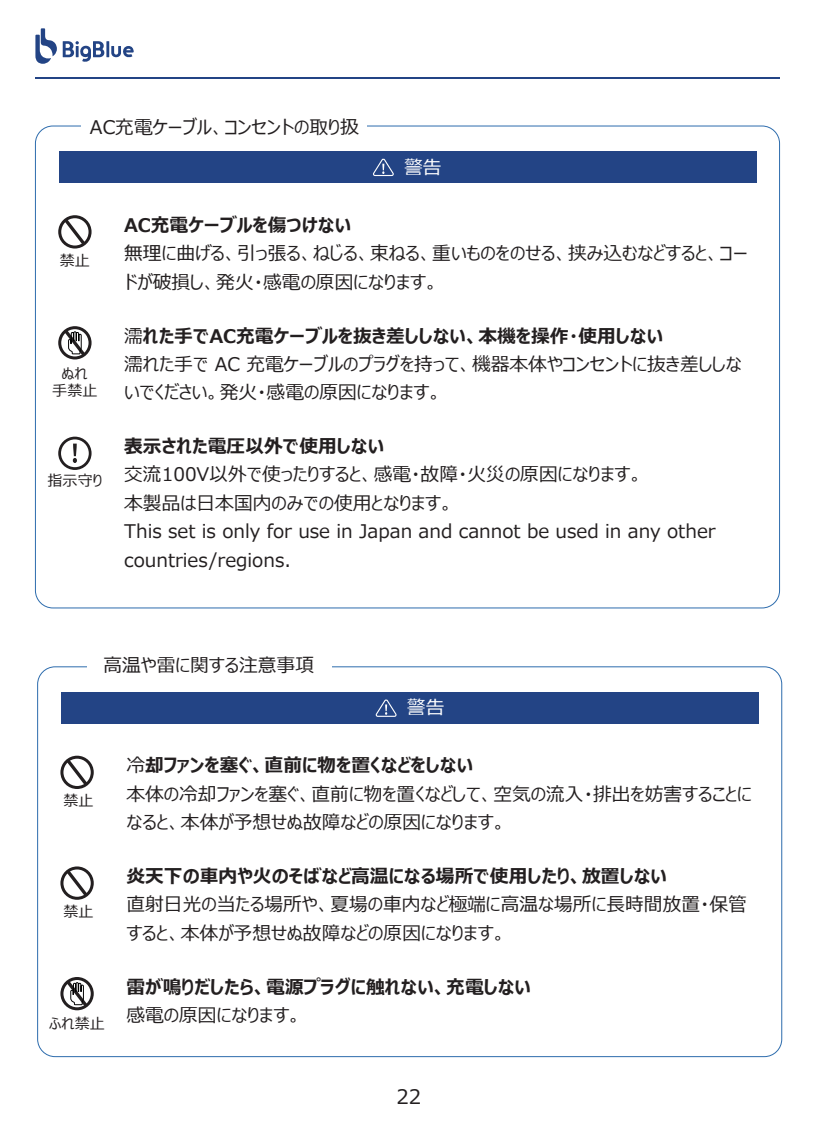
<style>
.page{position:relative;width:815px;height:1134px;background:#fff}
.page>*{position:absolute;margin:0;border:0;box-sizing:border-box;transform-origin:0 0}
.t1{font:20px "Meiryo UI";color:#231f20}
.t2{font:18.75px/28.2px "Meiryo UI";color:#231f20}
.t3{font:700 18.75px "Meiryo UI";color:#231f20}
.t4{font:18.75px "Meiryo UI";color:#fff}
.t5{font:15px/17.8px "Meiryo UI";letter-spacing:.005em;color:#231f20;text-align:center}
.s1{font-weight:700}
</style>
<div class="page">
<svg style="left:58px;top:215px;width:34px;height:34px"></svg>
<svg style="left:58px;top:326px;width:34px;height:33px"></svg>
<div style="left:59px;top:152px;width:697px;height:31px;background:#234485"></div>
<svg style="left:58px;top:437px;width:34px;height:33px"></svg>
<svg style="left:373px;top:158px;width:21px;height:19px"></svg>
<svg style="left:60px;top:866px;width:34px;height:34px"></svg>
<svg style="left:60px;top:756px;width:34px;height:33px"></svg>
<svg style="left:60px;top:977px;width:34px;height:33px"></svg>
<div style="left:61px;top:692px;width:697px;height:32px;background:#234485"></div>
<svg style="left:375px;top:699px;width:22px;height:18px"></svg>
<svg style="left:35px;top:28px;width:22px;height:36px"></svg>
<svg style="left:63px;top:41px;width:71px;height:21px"></svg>
<hr style="left:106px;top:41px;width:3px;height:16px;background:#234485">
<hr style="left:35px;top:78px;width:745px;height:1px;background:#234485">
<p class="t2" style="left:90px;top:114px;width:270px">AC充電ケーブル、コンセントの取り扱</p>
<p class="t4" style="left:404px;top:154px;width:39px">警告</p>
<p class="t5" style="left:60px;top:252px;width:32px">禁止</p>
<p class="t5" style="left:52px;top:365px;width:47px">ぬれ<br>手禁止</p>
<p class="t5" style="left:48px;top:472px;width:56px">指示守り</p>
<p class="t3" style="left:124px;top:212px;width:228px">AC充電ケーブルを傷つけない</p>
<p class="t2" style="left:124px;top:240px;width:625px">無理に曲げる、引っ張る、ねじる、束ねる、重いものをのせる、挟み込むなどすると、コードが破損し、発火・感電の原因になります。</p>
<p class="t2" style="left:124px;top:323px;width:619px">濡<span class="s1">れた手でAC充電ケーブルを抜き差ししない、本機を操作・使用しない<br></span>濡れた手で AC 充電ケーブルのプラグを持って、機器本体やコンセントに抜き差ししないでください。発火・感電の原因になります。</p>
<p class="t3" style="left:124px;top:433px;width:261px">表示された電圧以外で使用しない</p>
<p class="t2" style="left:124px;top:461px;width:593px">交流100V以外で使ったりすると、感電・故障・火災の原因になります。<br>本製品は日本国内のみでの使用となります。<br>This set is only for use in Japan and cannot be used in any other countries/regions.</p>
<p class="t2" style="left:103px;top:652px;width:212px">高温や雷に関する注意事項</p>
<p class="t4" style="left:407px;top:695px;width:39px">警告</p>
<p class="t5" style="left:63px;top:793px;width:32px">禁止</p>
<p class="t5" style="left:63px;top:904px;width:32px">禁止</p>
<p class="t2" style="left:126px;top:752px;width:627px">冷<span class="s1">却ファンを塞ぐ、直前に物を置くなどをしない<br></span>本体の冷却ファンを塞ぐ、直前に物を置くなどして、空気の流入・排出を妨害することになると、本体が予想せぬ故障などの原因になります。</p>
<p class="t3" style="left:126px;top:863px;width:542px">炎天下の車内や火のそばなど高温になる場所で使用したり、放置しない</p>
<p class="t2" style="left:126px;top:891px;width:622px">直射日光の当たる場所や、夏場の車内など極端に高温な場所に長時間放置・保管すると、本体が予想せぬ故障などの原因になります。</p>
<p class="t5" style="left:49px;top:1016px;width:57px">ふれ禁止</p>
<p class="t3" style="left:126px;top:974px;width:406px">雷が鳴りだしたら、電源プラグに触れない、充電しない</p>
<p class="t2" style="left:126px;top:1002px;width:177px">感電の原因になります。</p>
<p class="t1" style="left:396px;top:1083px;width:26px">22</p>
</div>
